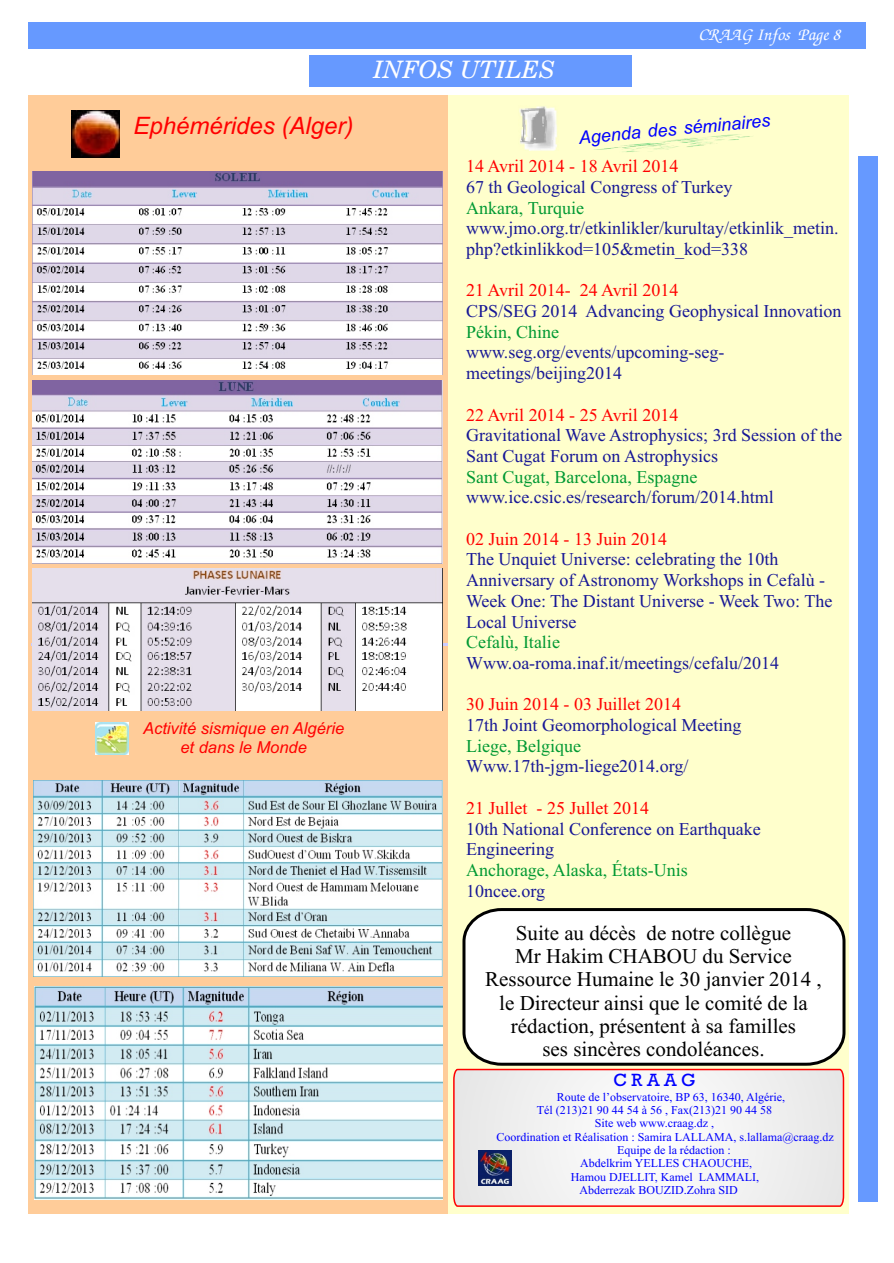
<style>
.page{position:relative;width:894px;height:1263px;background:#fff}
.page>*{position:absolute;margin:0;border:0;box-sizing:border-box;transform-origin:0 0}
.t1{font:italic 24px "Arial";color:#f00}
.t2{font:italic 24px "New Century Schoolbook";color:#fff}
.t3{font:21px/23.2px "Times New Roman";color:#000;text-align:center}
.t4{font:18px/20.7px "Times New Roman";color:#171796}
.t5{font:18px "Times New Roman";color:#f00}
.t6{font:18px "Times New Roman";color:#093}
.t7{font:italic 18px "Arial";color:#00f}
.t8{font:italic 18px "ITC Zapf Chancery";color:#fff}
.t9{font:18px "Rockwell";color:#00f}
.t10{font:italic 16.5px/18.5px "Arial";color:#f00;text-align:center}
.t11{font:12px "Times New Roman";color:#00f}
</style>
<div class="page">
<div style="left:28px;top:22px;width:838px;height:26px;background:#69f"></div>
<div style="left:858px;top:156px;width:20px;height:1045px;background:#69f"></div>
<div style="left:28px;top:95px;width:421px;height:1119px;background:#fc9"></div>
<div style="left:449px;top:95px;width:400px;height:1119px;background:#ffc"></div>
<div style="left:309px;top:55px;width:323px;height:32px;background:#69f"></div>
<svg style="left:453px;top:1068px;width:392px;height:139px;background:#f1eae9"></svg>
<img style="left:96px;top:722px;width:32px;height:33px">
<hr style="left:31px;top:643px;width:417px;height:2px;background:#ccf">
<img style="left:72px;top:110px;width:47px;height:48px">
<img style="left:519px;top:106px;width:38px;height:45px">
<img style="left:717px;top:134px;width:23px;height:2px">
<img style="left:594px;top:136px;width:159px;height:14px">
<img style="left:618px;top:139px;width:109px;height:13px">
<img style="left:632px;top:141px;width:85px;height:11px">
<img style="left:479px;top:1151px;width:32px;height:34px">
<img style="left:32px;top:569px;width:411px;height:142px">
<img style="left:33px;top:171px;width:409px;height:203px">
<img style="left:33px;top:380px;width:409px;height:184px">
<svg style="left:462px;top:908px;width:384px;height:158px;background:#f2f2f0"></svg>
<img style="left:35px;top:986px;width:407px;height:213px">
<img style="left:34px;top:780px;width:408px;height:197px">
<svg style="left:602px;top:136px;width:19px;height:6px"></svg>
<h1 class="t1" style="left:134px;top:117px;width:222px">Ephémérides (Alger)</h1>
<p class="t10" style="left:143px;top:721px;width:203px">Activité sismique en Algérie et dans le Monde</p>
<h1 class="t2" style="left:373px;top:61px;width:183px">INFOS UTILES</h1>
<p class="t8" style="left:699px;top:26px;width:143px">CRAAG Infos Page 8</p>
<p class="t7" style="left:578px;top:130px;width:193px;rotate:-5deg">Ag da des séminai es</p>
<p class="t5" style="left:466px;top:160px;width:214px">14 Avril 2014 - 18 Avril 2014</p>
<p class="t4" style="left:466px;top:178px;width:268px">67 th Geological Congress of Turkey</p>
<p class="t4" style="left:466px;top:220px;width:374px">www.jmo.org.tr/etkinlikler/kurultay/etkinlik_metin. php?etkinlikkod=105&amp;metin_kod=338</p>
<p class="t6" style="left:466px;top:201px;width:119px">Ankara, Turquie</p>
<p class="t5" style="left:466px;top:284px;width:214px">21 Avril 2014- 24 Avril 2014</p>
<p class="t4" style="left:466px;top:302px;width:377px">CPS/SEG 2014 Advancing Geophysical Innovation</p>
<p class="t4" style="left:466px;top:344px;width:260px">www.seg.org/events/upcoming-seg&shy;meetings/beijing2014</p>
<p class="t6" style="left:466px;top:325px;width:95px">Pékin, Chine</p>
<p class="t5" style="left:466px;top:408px;width:214px">22 Avril 2014 - 25 Avril 2014</p>
<p class="t4" style="left:466px;top:427px;width:378px">Gravitational Wave Astrophysics; 3rd Session of the<br>Sant Cugat Forum on Astrophysics</p>
<p class="t4" style="left:466px;top:489px;width:309px">www.ice.csic.es/research/forum/2014.html</p>
<p class="t6" style="left:466px;top:470px;width:233px">Sant Cugat, Barcelona, Espagne</p>
<p class="t5" style="left:466px;top:532px;width:202px">02 Juin 2014 - 13 Juin 2014</p>
<p class="t4" style="left:466px;top:551px;width:368px">The Unquiet Universe: celebrating the 10th Anniversary of Astronomy Workshops in Cefalù - Week One: The Distant Universe - Week Two: The Local Universe</p>
<p class="t4" style="left:466px;top:654px;width:315px">Www.oa-roma.inaf.it/meetings/cefalu/2014</p>
<p class="t6" style="left:466px;top:636px;width:95px">Cefalù, Italie</p>
<p class="t5" style="left:466px;top:698px;width:216px">30 Juin 2014 - 03 Juillet 2014</p>
<p class="t4" style="left:466px;top:716px;width:277px">17th Joint Geomorphological Meeting</p>
<p class="t4" style="left:466px;top:758px;width:224px">Www.17th-jgm-liege2014.org/</p>
<p class="t6" style="left:466px;top:739px;width:116px">Liege, Belgique</p>
<p class="t5" style="left:466px;top:801px;width:184px">21 Jullet - 25 Jullet 2014</p>
<p class="t4" style="left:466px;top:820px;width:296px">10th National Conference on Earthquake<br>Engineering</p>
<p class="t4" style="left:466px;top:882px;width:81px">10ncee.org</p>
<p class="t6" style="left:466px;top:863px;width:223px">Anchorage, Alaska, États-Unis</p>
<p class="t3" style="left:485px;top:923px;width:338px">Suite au décès de notre collègue<br>Mr Hakim CHABOU du Service<br>Ressource Humaine le 30 janvier 2014 , le Directeur ainsi que le comité de la rédaction, présentent à sa familles<br>ses sincères condoléances.</p>
<p class="t9" style="left:613px;top:1074px;width:84px">C R A A G</p>
<p class="t11" style="left:557px;top:1093px;width:230px">Route de l’observatoire, BP 63, 16340, Algérie,</p>
<p class="t11" style="left:537px;top:1106px;width:237px">Tél (213)21 90 44 54 à 56 , Fax(213)21 90 44 58</p>
<p class="t11" style="left:595px;top:1119px;width:121px">Site web www.craag.dz ,</p>
<p class="t11" style="left:496px;top:1132px;width:339px">Coordination et Réalisation : Samira LALLAMA, s.lallama@craag.dz</p>
<p class="t11" style="left:617px;top:1146px;width:115px">Equipe de la rédaction :</p>
<p class="t11" style="left:580px;top:1159px;width:173px">Abdelkrim YELLES CHAOUCHE,</p>
<p class="t11" style="left:571px;top:1172px;width:190px">Hamou DJELLIT, Kamel LAMMALI,</p>
<p class="t11" style="left:580px;top:1186px;width:160px">Abderrezak BOUZID.Zohra SID</p>
</div>
